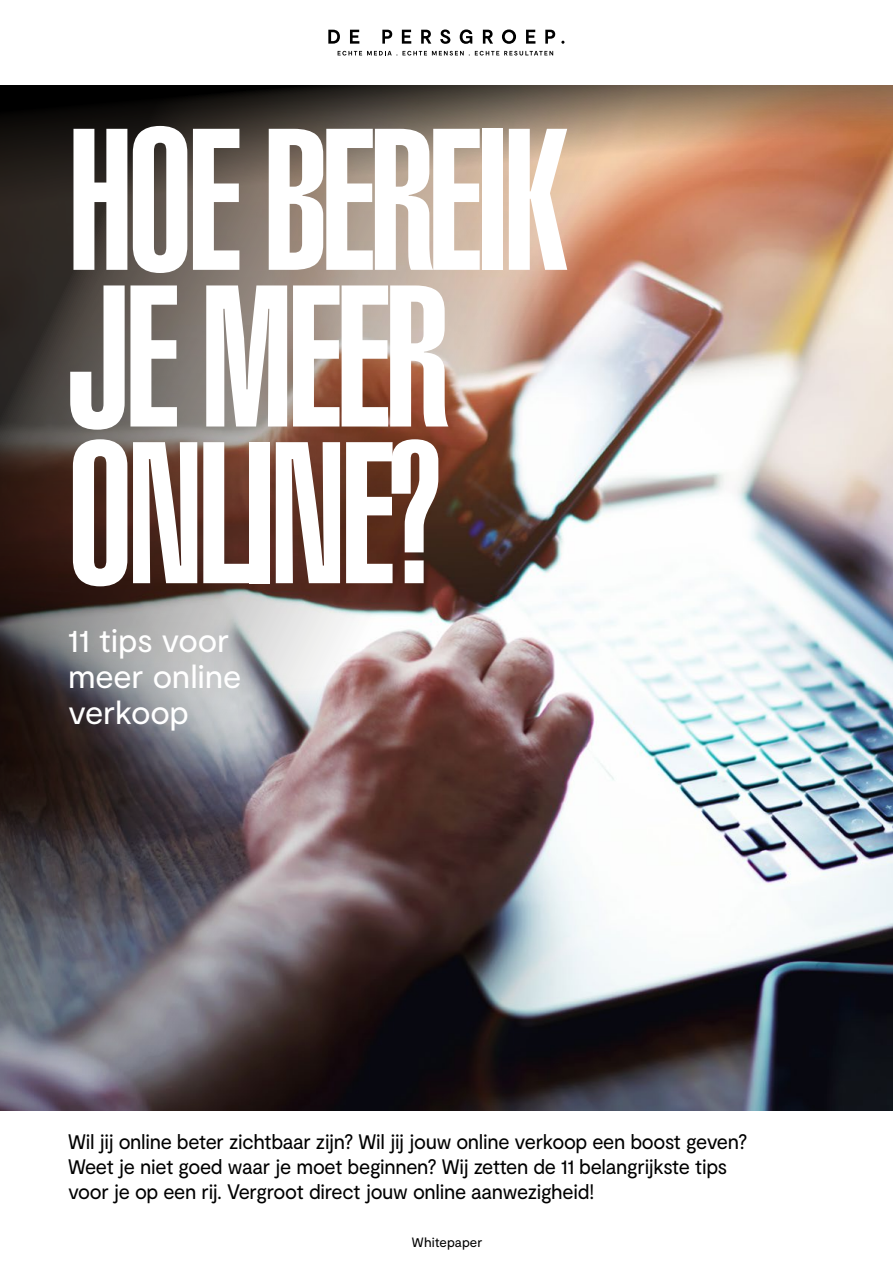
<style>
.page{position:relative;width:893px;height:1263px;background:#fff}
.page>*{position:absolute;margin:0;border:0;box-sizing:border-box;transform-origin:0 0}
.t1{font:900 extra-condensed 195.75px/156.6px "Swiss 911 BT";letter-spacing:-.025em;color:#fff}
.t2{font:33px/36px "Moderat";letter-spacing:-.005em;color:#fff}
.t3{font:21px/24.9px "Moderat";letter-spacing:-.015em;color:#000;scale:.96 1}
.t4{font:13.5px "Moderat";letter-spacing:.005em;color:#000}
</style>
<div class="page">
<svg style="left:338px;top:51px;width:215px;height:5px"></svg>
<svg style="left:328px;top:30px;width:12px;height:14px"></svg>
<svg style="left:350px;top:30px;width:9px;height:14px"></svg>
<svg style="left:382px;top:30px;width:10px;height:14px"></svg>
<svg style="left:402px;top:30px;width:9px;height:14px"></svg>
<svg style="left:421px;top:30px;width:10px;height:14px"></svg>
<svg style="left:440px;top:29px;width:10px;height:15px"></svg>
<svg style="left:460px;top:29px;width:12px;height:15px"></svg>
<svg style="left:483px;top:30px;width:10px;height:14px"></svg>
<svg style="left:502px;top:29px;width:14px;height:15px"></svg>
<svg style="left:526px;top:30px;width:9px;height:14px"></svg>
<svg style="left:545px;top:30px;width:10px;height:14px"></svg>
<img style="left:714px;top:211px;width:179px;height:899px">
<svg style="left:714px;top:85px;width:179px;height:126px;background:#bb7c5a"></svg>
<img style="left:0;top:85px;width:714px;height:1025px">
<h1 class="t1" style="left:68px;top:127px;width:498px">HOE BEREIK<br>JE MEER<br>ONLINE?</h1>
<h2 class="t2" style="left:68px;top:622px;width:175px">11 tips voor meer online verkoop</h2>
<p class="t3" style="left:68px;top:1130px;width:709px">Wil jij online beter zichtbaar zijn? Wil jij jouw online verkoop een boost geven?<br>Weet je niet goed waar je moet beginnen? Wij zetten de 11 belangrijkste tips voor je op een rij. Vergroot direct jouw online aanwezigheid!</p>
<p class="t4" style="left:412px;top:1234px;width:72px">Whitepaper</p>
</div>
